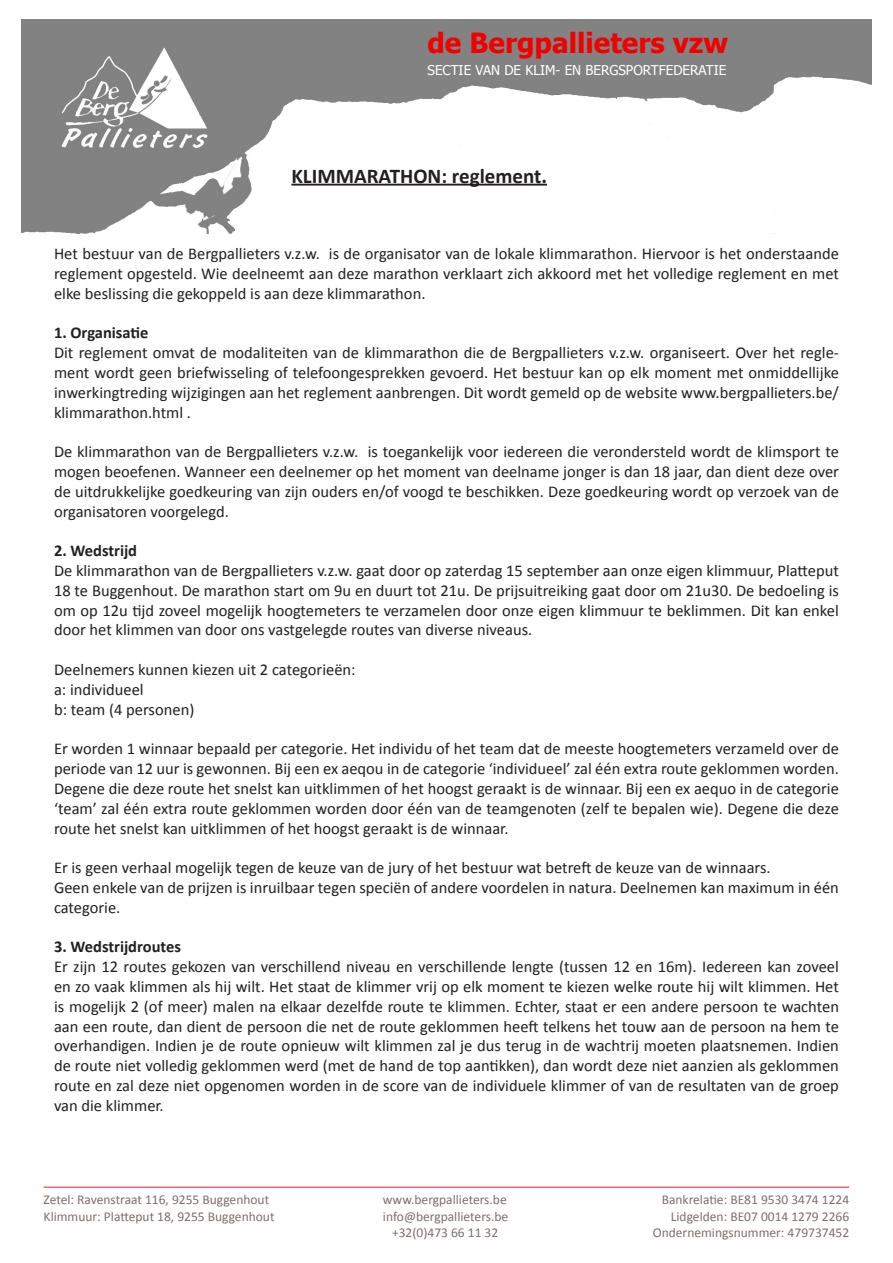
<style>
.page{position:relative;width:893px;height:1263px;background:#fff}
.page>*{position:absolute;margin:0;border:0;box-sizing:border-box;transform-origin:0 0}
.t1{font:700 27.75px "Tahoma";color:#f20000}
.t2{font:700 21px "Calibri";color:#231f20}
.t3{font:16.5px/19.8px "Calibri";color:#231f20;text-align:justify}
.t4{font:700 16.5px "Calibri";color:#231f20}
.t5{font:13.5px "Calibri";color:#7d6f6c}
.t6{font:13.5px "Tahoma";color:#fff}
</style>
<div class="page">
<img style="left:21px;top:20px;width:851px;height:213px">
<hr style="left:44px;top:1187px;width:805px;height:1px;background:#ee1d23">
<hr style="left:291px;top:184px;width:256px;height:2px;background:#231f20">
<p class="t1" style="left:428px;top:23px;width:302px">de Bergpallieters vzw</p>
<p class="t6" style="left:428px;top:61px;width:300px">SECTIE VAN DE KLIM- EN BERGSPORTFEDERATIE</p>
<p class="t2" style="left:291px;top:162px;width:257px">KLIMMARATHON: reglement.</p>
<p class="t3" style="left:54px;top:244px;width:786px">Het bestuur van de Bergpallieters v.z.w. is de organisator van de lokale klimmarathon. Hiervoor is het onderstaande reglement opgesteld. Wie deelneemt aan deze marathon verklaart zich akkoord met het volledige reglement en met elke beslissing die gekoppeld is aan deze klimmarathon.</p>
<p class="t4" style="left:54px;top:322px;width:96px">1. Organisatie</p>
<p class="t3" style="left:54px;top:343px;width:786px">Dit reglement omvat de modaliteiten van de klimmarathon die de Bergpallieters v.z.w. organiseert. Over het regle&shy;ment wordt geen briefwisseling of telefoongesprekken gevoerd. Het bestuur kan op elk moment met onmiddellijke inwerkingtreding wijzigingen aan het reglement aanbrengen. Dit wordt gemeld op de website www.bergpallieters.be/ klimmarathon.html .</p>
<p class="t3" style="left:54px;top:442px;width:786px">De klimmarathon van de Bergpallieters v.z.w. is toegankelijk voor iedereen die verondersteld wordt de klimsport te mogen beoefenen. Wanneer een deelnemer op het moment van deelname jonger is dan 18 jaar, dan dient deze over de uitdrukkelijke goedkeuring van zijn ouders en/of voogd te beschikken. Deze goedkeuring wordt op verzoek van de organisatoren voorgelegd.</p>
<p class="t4" style="left:54px;top:540px;width:85px">2. Wedstrijd</p>
<p class="t3" style="left:54px;top:561px;width:786px">De klimmarathon van de Bergpallieters v.z.w. gaat door op zaterdag 15 september aan onze eigen klimmuur, Platteput 18 te Buggenhout. De marathon start om 9u en duurt tot 21u. De prijsuitreiking gaat door om 21u30. De bedoeling is om op 12u tijd zoveel mogelijk hoogtemeters te verzamelen door onze eigen klimmuur te beklimmen. Dit kan enkel door het klimmen van door ons vastgelegde routes van diverse niveaus.</p>
<p class="t3" style="left:54px;top:660px;width:303px">Deelnemers kunnen kiezen uit 2 categorieën:</p>
<p class="t3" style="left:54px;top:679px;width:91px">a: individueel</p>
<p class="t3" style="left:54px;top:699px;width:142px">b: team (4 personen)</p>
<p class="t3" style="left:54px;top:739px;width:786px">Er worden 1 winnaar bepaald per categorie. Het individu of het team dat de meeste hoogtemeters verzameld over de periode van 12 uur is gewonnen. Bij een ex aeqou in de categorie ‘individueel’ zal één extra route geklommen worden.<br>Degene die deze route het snelst kan uitklimmen of het hoogst geraakt is de winnaar. Bij een ex aequo in de categorie ‘team’ zal één extra route geklommen worden door één van de teamgenoten (zelf te bepalen wie). Degene die deze route het snelst kan uitklimmen of het hoogst geraakt is de winnaar.</p>
<p class="t3" style="left:54px;top:858px;width:718px">Er is geen verhaal mogelijk tegen de keuze van de jury of het bestuur wat betreft de keuze van de winnaars.</p>
<p class="t3" style="left:54px;top:877px;width:786px">Geen enkele van de prijzen is inruilbaar tegen speciën of andere voordelen in natura. Deelnemen kan maximum in één categorie.</p>
<p class="t4" style="left:54px;top:936px;width:128px">3. Wedstrijdroutes</p>
<p class="t3" style="left:54px;top:957px;width:786px">Er zijn 12 routes gekozen van verschillend niveau en verschillende lengte (tussen 12 en 16m). Iedereen kan zoveel en zo vaak klimmen als hij wilt. Het staat de klimmer vrij op elk moment te kiezen welke route hij wilt klimmen. Het is mogelijk 2 (of meer) malen na elkaar dezelfde route te klimmen. Echter, staat er een andere persoon te wachten aan een route, dan dient de persoon die net de route geklommen heeft telkens het touw aan de persoon na hem te overhandigen. Indien je de route opnieuw wilt klimmen zal je dus terug in de wachtrij moeten plaatsnemen. Indien de route niet volledig geklommen werd (met de hand de top aantikken), dan wordt deze niet aanzien als geklommen route en zal deze niet opgenomen worden in de score van de individuele klimmer of van de resultaten van de groep van die klimmer.</p>
<p class="t5" style="left:44px;top:1191px;width:227px">Zetel: Ravenstraat 116, 9255 Buggenhout</p>
<p class="t5" style="left:383px;top:1191px;width:125px">www.bergpallieters.be</p>
<p class="t5" style="left:662px;top:1191px;width:189px">Bankrelatie: BE81 9530 3474 1224</p>
<p class="t5" style="left:44px;top:1207px;width:232px">Klimmuur: Platteput 18, 9255 Buggenhout</p>
<p class="t5" style="left:383px;top:1207px;width:127px">info@bergpallieters.be</p>
<p class="t5" style="left:671px;top:1207px;width:180px">Lidgelden: BE07 0014 1279 2266</p>
<p class="t5" style="left:392px;top:1224px;width:108px">+32(0)473 66 11 32</p>
<p class="t5" style="left:653px;top:1224px;width:198px">Ondernemingsnummer: 479737452</p>
</div>
